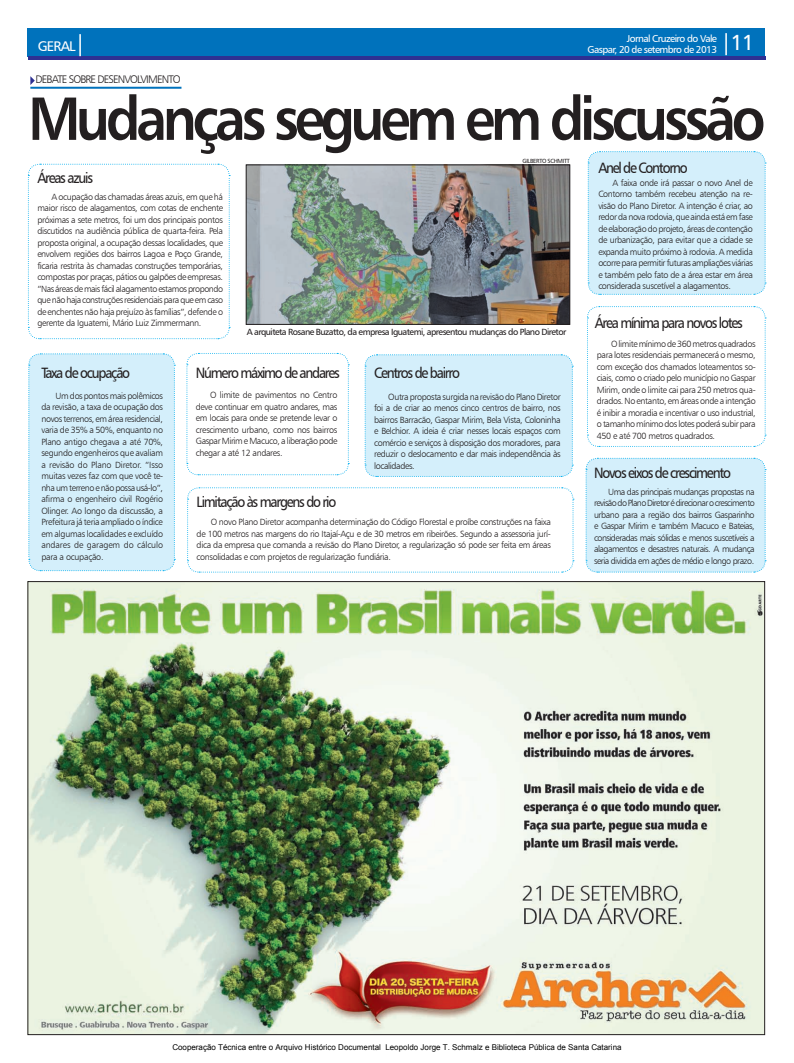
<style>
.page{position:relative;width:794px;height:1063px;background:#fff}
.page>*{position:absolute;margin:0;border:0;box-sizing:border-box;transform-origin:0 0}
.t1{font:61px "Humanist 777 BT Bold B";letter-spacing:-.08em;color:#231f20;scale:.9 1}
.t2{font:22px "Humanist 777 BT Roman B";color:#fff}
.t3{font:15px "Humanist 777 BT Roman B";letter-spacing:-.09em;color:#231f20;scale:.9 1}
.t4{font:14px "Humanist 777 BT Roman B";color:#fff}
.t5{font:11px "Humanist 777 BT Light B";letter-spacing:-.08em;color:#231f20}
.t6{font:10px/11px "Humanist 777 BT Roman B";letter-spacing:-.06em;color:#fff;text-align:right}
.t7{font:9px/11.5px "Humanist 777 BT Light B";letter-spacing:-.04em;color:#231f20;text-align:justify}
.t8{font:9px "Humanist 777 BT Roman B";letter-spacing:-.06em;color:#231f20}
.t9{font:8px "Arial";color:#000}
.t10{font:6px "Humanist 777 BT Roman B";letter-spacing:-.05em;color:#231f20}
.s1{font-size:22px}
</style>
<div class="page">
<svg style="left:27px;top:163px;width:203px;height:177px"></svg>
<div style="left:585px;top:457px;width:181px;height:116px;background:#d4effb"></div>
<svg style="left:187px;top:487px;width:387px;height:86px"></svg>
<svg style="left:186px;top:352px;width:163px;height:124px"></svg>
<div style="left:28px;top:353px;width:147px;height:219px;background:#d4effb"></div>
<div style="left:364px;top:354px;width:209px;height:123px;background:#d4effb"></div>
<svg style="left:587px;top:306px;width:179px;height:141px"></svg>
<div style="left:587px;top:151px;width:179px;height:144px;background:#d4effb"></div>
<hr style="left:30px;top:87px;width:151px;height:2px;background:#0072bc">
<svg style="left:30px;top:76px;width:5px;height:9px"></svg>
<img style="left:248px;top:167px;width:320px;height:156px">
<div style="left:246px;top:165px;width:324px;height:160px;border:1px solid #231f20"></div>
<div style="left:28px;top:28px;width:737px;height:29px;background:#0072bc"></div>
<hr style="left:28px;top:57px;width:737px;height:3px;background:#2e3092">
<img style="left:30px;top:583px;width:733px;height:450px">
<h3 class="t4" style="left:38px;top:38px;width:49px">GE RAL<span class="s1">|</span></h3>
<h2 class="t2" style="left:720px;top:29px;width:35px">|11</h2>
<p class="t6" style="left:587px;top:33px;width:131px">Jornal Cruzeiro do Vale<br>Gaspar, 20 de setembro de 2013</p>
<p class="t5" style="left:36px;top:73px;width:147px">DEBATE SOBRE DESENVOLVIMENTO</p>
<h1 class="t1" style="left:28px;top:80px;width:820px">Mudanças seguem em discussão</h1>
<p class="t10" style="left:522px;top:157px;width:44px">gilberto schmitt</p>
<h3 class="t3" style="left:598px;top:158px;width:101px">Anel de Contorno</h3>
<p class="t7" style="left:598px;top:177px;width:156px;text-indent:14px">A faixa onde irá passar o novo Anel de Contorno também recebeu atenção na re&shy;visão do Plano Diretor. A intenção é criar, ao redor da nova rodovia, que ainda está em fase de elaboração do projeto, áreas de contenção de urbanização, para evitar que a cidade se expanda muito próximo à rodovia. A medida ocorre para permitir futuras ampliações viárias e também pelo fato de a área estar em área considerada suscetível a alagamentos.</p>
<h3 class="t3" style="left:37px;top:169px;width:63px">Áreas azuis</h3>
<p class="t7" style="left:37px;top:191px;width:187px;text-indent:14px">A ocupação das chamadas áreas azuis, em que há maior risco de alagamentos, com cotas de enchente próximas a sete metros, foi um dos principais pontos discutidos na audiência pública de quarta-feira. Pela proposta original, a ocupação dessas localidades, que envolvem regiões dos bairros Lagoa e Poço Grande, ficaria restrita às chamadas construções temporárias, compostas por praças, pátios ou galpões de empresas. “Nas áreas de mais fácil alagamento estamos propondo que não haja construções residenciais para que em caso de enchentes não haja prejuízo às famílias”, defende o gerente da Iguatemi, Mário Luiz Zimmermann.</p>
<h3 class="t3" style="left:595px;top:313px;width:166px">Área mínima para novos lotes</h3>
<p class="t8" style="left:247px;top:326px;width:321px">A arquiteta Rosane Buzatto, da empresa Iguatemi, apresentou mudanças do Plano Diretor</p>
<h3 class="t3" style="left:41px;top:363px;width:100px">Taxa de ocupação</h3>
<h3 class="t3" style="left:196px;top:364px;width:162px">Número máximo de andares</h3>
<h3 class="t3" style="left:374px;top:364px;width:97px">Centros de bairro</h3>
<p class="t7" style="left:196px;top:389px;width:143px;text-indent:14px">O limite de pavimentos no Centro deve continuar em quatro andares, mas em locais para onde se pretende levar o crescimento urbano, como nos bairros Gaspar Mirim e Macuco, a liberação pode chegar a até 12 andares.</p>
<p class="t7" style="left:41px;top:390px;width:123px;text-indent:14px">Um dos pontos mais polêmicos da revisão, a taxa de ocupação dos novos terrenos, em área residencial, varia de 35% a 50%, enquanto no Plano antigo chegava a até 70%, segundo engenheiros que avaliam a revisão do Plano Diretor. “Isso muitas vezes faz com que você te&shy;nha um terreno e não possa usá-lo”, afirma o engenheiro civil Rogério Olinger. Ao longo da discussão, a Prefeitura já teria ampliado o índice em algumas localidades e excluído andares de garagem do cálculo para a ocupação.</p>
<p class="t7" style="left:374px;top:391px;width:188px;text-indent:14px">Outra proposta surgida na revisão do Plano Diretor foi a de criar ao menos cinco centros de bairro, nos bairros Barracão, Gaspar Mirim, Bela Vista, Coloninha e Belchior. A ideia é criar nesses locais espaços com comércio e serviços à disposição dos moradores, para reduzir o deslocamento e dar mais independência às localidades.</p>
<h3 class="t3" style="left:197px;top:492px;width:157px">Limitação às margens do rio</h3>
<p class="t7" style="left:197px;top:516px;width:356px;text-indent:14px">O novo Plano Diretor acompanha determinação do Código Florestal e proíbe construções na faixa de 100 metros nas margens do rio Itajaí-Açu e de 30 metros em ribeirões. Segundo a assessoria jurí&shy;dica da empresa que comanda a revisão do Plano Diretor, a regularização só pode ser feita em áreas consolidadas e com projetos de regularização fundiária.</p>
<p class="t7" style="left:597px;top:338px;width:160px;text-indent:14px">O limite mínimo de 360 metros quadrados para lotes residenciais permanecerá o mesmo, com exceção dos chamados loteamentos so&shy;ciais, como o criado pelo município no Gaspar Mirim, onde o limite cai para 250 metros qua&shy;drados. No entanto, em áreas onde a intenção é inibir a moradia e incentivar o uso industrial, o tamanho mínimo dos lotes poderá subir para 450 e até 700 metros quadrados.</p>
<h3 class="t3" style="left:594px;top:463px;width:154px">Novos eixos de crescimento</h3>
<p class="t7" style="left:594px;top:486px;width:162px;text-indent:14px">Uma das principais mudanças propostas na revisão do Plano Diretor é direcionar o crescimento urbano para a região dos bairros Gasparinho e Gaspar Mirim e também Macuco e Bateias, consideradas mais sólidas e menos suscetíveis a alagamentos e desastres naturais. A mudança seria dividida em ações de médio e longo prazo.</p>
<p class="t9" style="left:172px;top:1042px;width:451px">Cooperação Técnica entre o Arquivo Histórico Documental Leopoldo Jorge T. Schmalz e Biblioteca Pública de Santa Catarina</p>
</div>
